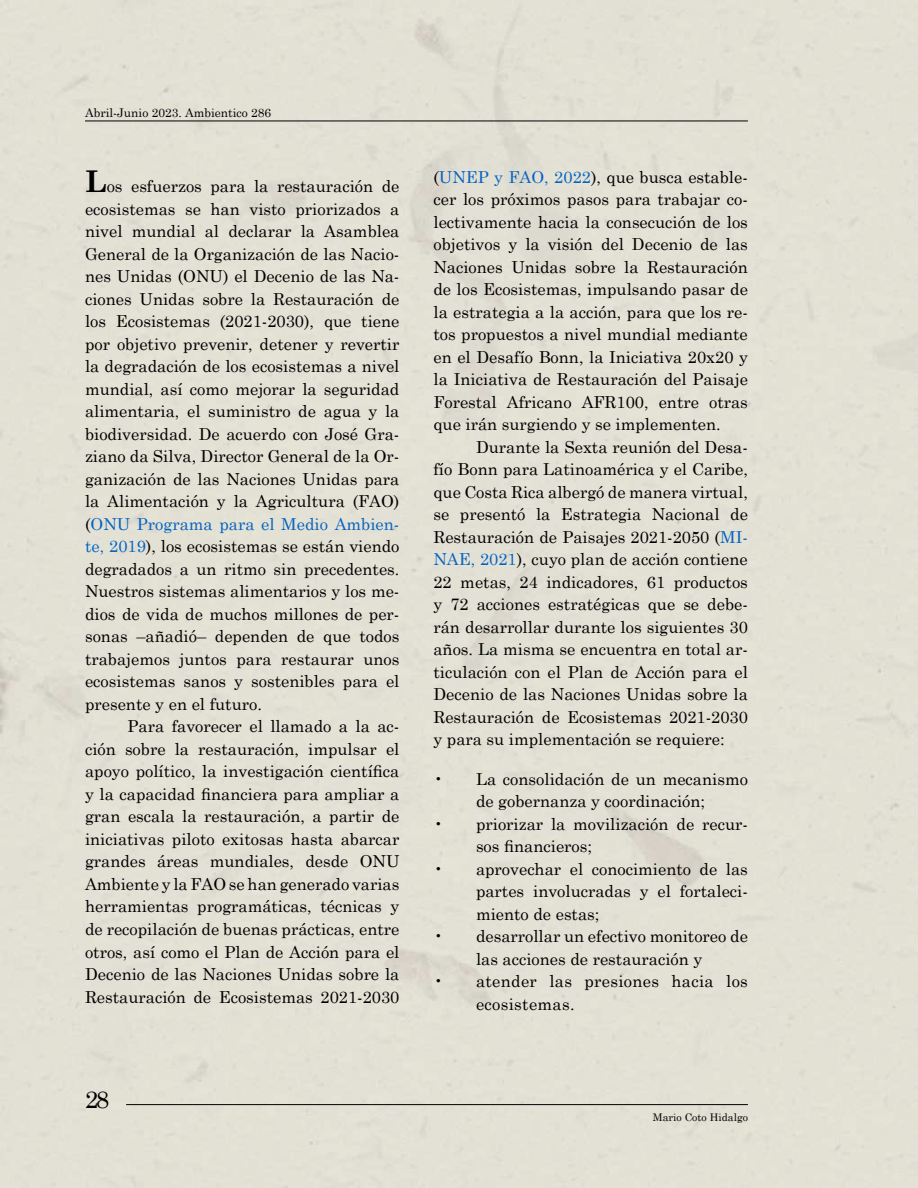
<style>
.page{position:relative;width:918px;height:1188px;background:#e3e1d4}
.page>*{position:absolute;margin:0;border:0;box-sizing:border-box;transform-origin:0 0}
.t1{font:24px "Century Schoolbook";color:#000}
.t2{font:16.5px/22.5px "Century Schoolbook";color:#000;text-align:justify}
.t3{font:16.5px/22.5px "Century Schoolbook";letter-spacing:.02em;color:#000}
.t4{font:12px "Century Schoolbook";color:#000}
.t5{font:10.5px "Century Schoolbook";color:#000}
.s1{font-weight:700;font-size:30px}
.s2{color:#0563c1}
</style>
<div class="page">
<hr style="left:85px;top:121px;width:663px;height:1px;background:#000">
<hr style="left:126px;top:1104px;width:622px;height:1px;background:#000">
<p class="t4" style="left:85px;top:106px;width:188px">Abril-Junio 2023. Ambientico 286</p>
<p class="t2" style="left:85px;top:175px;width:316px"><span class="s1">L</span>os esfuerzos para la restauración de ecosistemas se han visto priorizados a nivel mundial al declarar la Asamblea General de la Organización de las Nacio&shy;nes Unidas (ONU) el Decenio de las Na&shy;ciones Unidas sobre la Restauración de los Ecosistemas (2021-2030), que tiene por objetivo prevenir, detener y revertir la degradación de los ecosistemas a nivel mundial, así como mejorar la seguridad alimentaria, el suministro de agua y la biodiversidad. De acuerdo con José Gra&shy;ziano da Silva, Director General de la Or&shy;ganización de las Naciones Unidas para la Alimentación y la Agricultura (FAO) (<span class="s2">ONU Programa para el Medio Ambien&shy;te, 2019</span>), los ecosistemas se están viendo degradados a un ritmo sin precedentes.<br>Nuestros sistemas alimentarios y los me&shy;dios de vida de muchos millones de per&shy;sonas –añadió– dependen de que todos trabajemos juntos para restaurar unos ecosistemas sanos y sostenibles para el presente y en el futuro.</p>
<p class="t2" style="left:85px;top:715px;width:316px;text-indent:43px">Para favorecer el llamado a la ac&shy;ción sobre la restauración, impulsar el apoyo político, la investigación científica y la capacidad financiera para ampliar a gran escala la restauración, a partir de iniciativas piloto exitosas hasta abarcar grandes áreas mundiales, desde ONU Ambiente y la FAO se han generado varias herramientas programáticas, técnicas y de recopilación de buenas prácticas, entre otros, así como el Plan de Acción para el Decenio de las Naciones Unidas sobre la Restauración de Ecosistemas 2021-2030</p>
<h1 class="t1" style="left:85px;top:1085px;width:26px">28</h1>
<p class="t2" style="left:433px;top:165px;width:316px">(<span class="s2">UNEP y FAO, 2022</span>), que busca estable&shy;cer los próximos pasos para trabajar co&shy;lectivamente hacia la consecución de los objetivos y la visión del Decenio de las Naciones Unidas sobre la Restauración de los Ecosistemas, impulsando pasar de la estrategia a la acción, para que los re&shy;tos propuestos a nivel mundial mediante en el Desafío Bonn, la Iniciativa 20x20 y la Iniciativa de Restauración del Paisaje Forestal Africano AFR100, entre otras que irán surgiendo y se implementen.</p>
<p class="t2" style="left:433px;top:435px;width:316px;text-indent:43px">Durante la Sexta reunión del Desa&shy;fío Bonn para Latinoamérica y el Caribe, que Costa Rica albergó de manera virtual, se presentó la Estrategia Nacional de Restauración de Paisajes 2021-2050 (<span class="s2">MI-NAE, 2021</span>), cuyo plan de acción contiene 22 metas, 24 indicadores, 61 productos y 72 acciones estratégicas que se debe&shy;rán desarrollar durante los siguientes 30 años. La misma se encuentra en total ar&shy;ticulación con el Plan de Acción para el Decenio de las Naciones Unidas sobre la Restauración de Ecosistemas 2021-2030 y para su implementación se requiere:</p>
<p class="t2" style="left:433px;top:767px;width:316px;text-align:center">• La consolidación de un mecanismo de gobernanza y coordinación;</p>
<p class="t2" style="left:476px;top:812px;width:273px;text-indent:-43px">• priorizar la movilización de recur&shy;sos financieros;</p>
<p class="t2" style="left:476px;top:857px;width:273px;text-indent:-43px">• aprovechar el conocimiento de las partes involucradas y el fortaleci&shy;miento de estas;</p>
<p class="t2" style="left:433px;top:925px;width:316px;text-align:center">• desarrollar un efectivo monitoreo de las acciones de restauración y</p>
<p class="t3" style="left:476px;top:970px;width:273px;text-indent:-43px">• atender las presiones hacia los ecosistemas.</p>
<p class="t5" style="left:653px;top:1110px;width:97px">Mario Coto Hidalgo</p>
</div>
